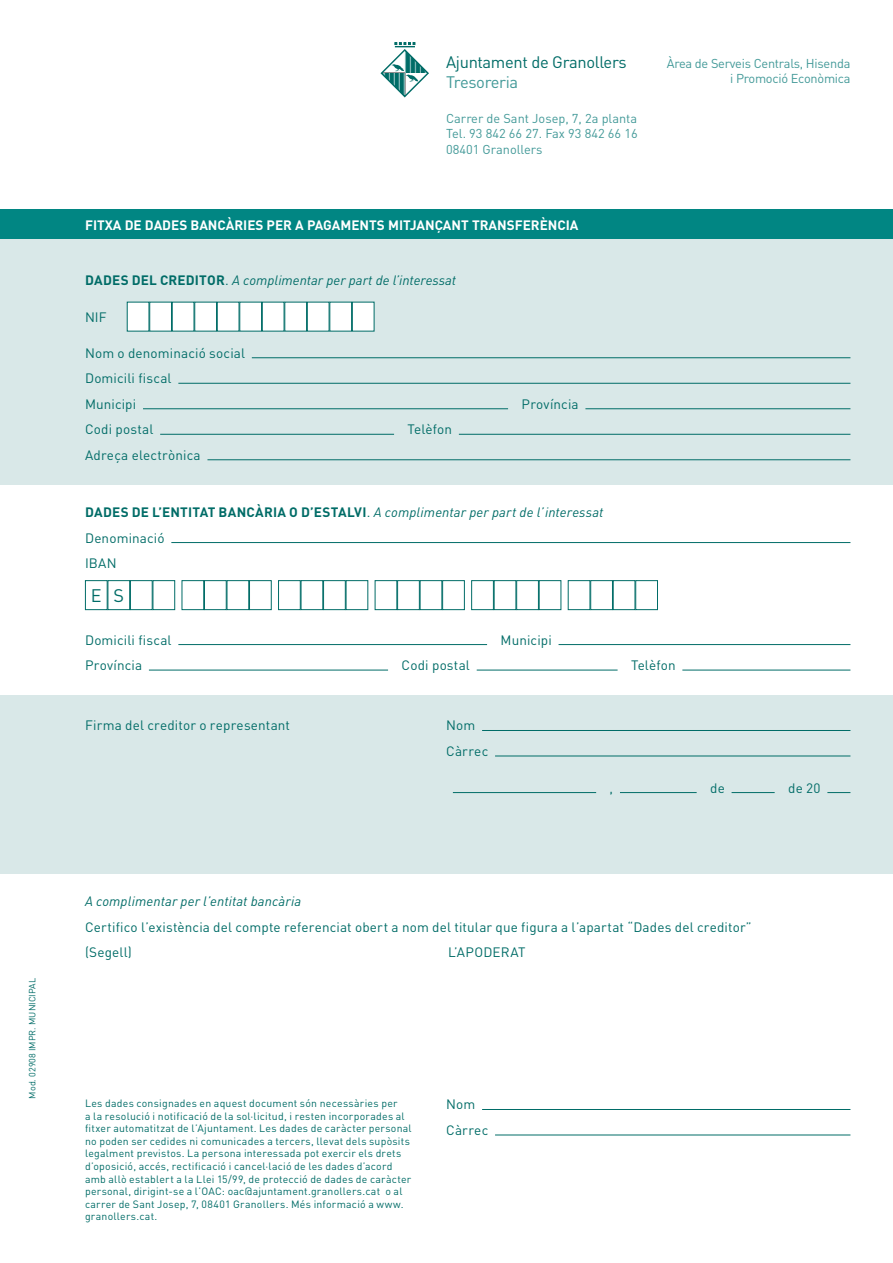
<style>
.page{position:relative;width:893px;height:1263px;background:#fff}
.page>*{position:absolute;margin:0;border:0;box-sizing:border-box;transform-origin:0 0}
.GENERAL_campos_formu{font:18px "DIN";color:#006c67}
.t1{font:16.5px "DIN";letter-spacing:-.02em;color:#006c67}
.t2{font:16.5px "DIN";letter-spacing:-.02em;color:#429998}
.GENERAL_campos_formu-2{font:13.5px "DIN";letter-spacing:.01em;color:#006c67}
.GENERAL_campos_formu-3{font:italic 13.5px "DIN";color:#006c67}
.GENERAL_campos_formu-4{font:700 13.5px "DIN";letter-spacing:.015em;color:#006c67}
.Titulo{font:700 13.5px "DIN";color:#fff}
.t3{font:12.75px/15.3px "DIN";letter-spacing:-.02em;color:#429998;text-align:justify}
.GENERAL_campos_formu-5{font:10.5px/12.6px "DIN";letter-spacing:.02em;color:#006c67}
.titulo_gran{font:9px "DIN";color:#006c67}
.s1{font-weight:700;font-style:normal}
.s2{font-style:normal}
.s3{font-weight:400}
.s4{font-weight:400;font-style:italic}
</style>
<div class="page">
<svg style="left:380px;top:43px;width:49px;height:55px"></svg>
<div style="left:0;top:239px;width:893px;height:246px;background:#d9e8e8"></div>
<div style="left:0;top:209px;width:893px;height:30px;background:#018683"></div>
<div style="left:127px;top:302px;width:22px;height:29px;background:#fff"></div>
<div style="left:149px;top:302px;width:23px;height:29px;background:#fff;border:1px solid #006c67"></div>
<div style="left:172px;top:302px;width:22px;height:29px;background:#fff"></div>
<div style="left:194px;top:302px;width:23px;height:29px;background:#fff;border:1px solid #006c67"></div>
<div style="left:217px;top:302px;width:22px;height:29px;background:#fff;border:1px solid #006c67"></div>
<div style="left:239px;top:302px;width:23px;height:29px;background:#fff;border:1px solid #006c67"></div>
<div style="left:262px;top:302px;width:22px;height:29px;background:#fff;border:1px solid #006c67"></div>
<div style="left:284px;top:302px;width:23px;height:29px;background:#fff;border:1px solid #006c67"></div>
<div style="left:307px;top:302px;width:22px;height:29px;background:#fff;border:1px solid #006c67"></div>
<div style="left:329px;top:302px;width:23px;height:29px;background:#fff;border:1px solid #006c67"></div>
<div style="left:352px;top:302px;width:22px;height:29px;background:#fff;border:1px solid #006c67"></div>
<hr style="left:252px;top:357px;width:598px;height:1px;background:#006c67">
<hr style="left:178px;top:383px;width:672px;height:1px;background:#006c67">
<hr style="left:143px;top:408px;width:365px;height:1px;background:#006c67">
<hr style="left:585px;top:408px;width:265px;height:1px;background:#006c67">
<hr style="left:160px;top:434px;width:234px;height:1px;background:#006c67">
<hr style="left:459px;top:434px;width:391px;height:1px;background:#006c67">
<hr style="left:207px;top:459px;width:643px;height:1px;background:#006c67">
<hr style="left:482px;top:1109px;width:368px;height:1px;background:#006c67">
<hr style="left:495px;top:1135px;width:355px;height:1px;background:#006c67">
<div style="left:0;top:695px;width:893px;height:179px;background:#d9e8e8"></div>
<hr style="left:453px;top:792px;width:143px;height:1px;background:#006c67">
<hr style="left:620px;top:792px;width:77px;height:1px;background:#006c67">
<hr style="left:732px;top:792px;width:43px;height:1px;background:#006c67">
<svg style="left:827px;top:792px;width:23px;height:1px"></svg>
<hr style="left:482px;top:730px;width:368px;height:1px;background:#006c67">
<hr style="left:495px;top:756px;width:355px;height:1px;background:#006c67">
<hr style="left:171px;top:542px;width:679px;height:1px;background:#006c67">
<hr style="left:178px;top:644px;width:309px;height:1px;background:#006c67">
<hr style="left:559px;top:644px;width:291px;height:1px;background:#006c67">
<hr style="left:149px;top:670px;width:239px;height:1px;background:#006c67">
<hr style="left:477px;top:670px;width:141px;height:1px;background:#006c67">
<hr style="left:682px;top:670px;width:168px;height:1px;background:#006c67">
<div style="left:85px;top:580px;width:23px;height:30px;border:1px solid #006c67"></div>
<div style="left:108px;top:580px;width:22px;height:30px;border:1px solid #006c67"></div>
<div style="left:130px;top:580px;width:23px;height:30px;background:#fff;border:1px solid #006c67"></div>
<div style="left:153px;top:580px;width:22px;height:30px;background:#fff;border:1px solid #006c67"></div>
<div style="left:182px;top:580px;width:22px;height:30px;background:#fff;border:1px solid #006c67"></div>
<div style="left:204px;top:580px;width:23px;height:30px;background:#fff;border:1px solid #006c67"></div>
<div style="left:227px;top:580px;width:22px;height:30px;background:#fff;border:1px solid #006c67"></div>
<div style="left:249px;top:580px;width:23px;height:30px;background:#fff;border:1px solid #006c67"></div>
<div style="left:278px;top:580px;width:23px;height:30px;background:#fff;border:1px solid #006c67"></div>
<div style="left:301px;top:580px;width:22px;height:30px;background:#fff;border:1px solid #006c67"></div>
<div style="left:323px;top:580px;width:23px;height:30px;background:#fff;border:1px solid #006c67"></div>
<div style="left:346px;top:580px;width:22px;height:30px;background:#fff;border:1px solid #006c67"></div>
<div style="left:375px;top:580px;width:22px;height:30px;background:#fff;border:1px solid #006c67"></div>
<div style="left:397px;top:580px;width:23px;height:30px;background:#fff;border:1px solid #006c67"></div>
<div style="left:420px;top:580px;width:22px;height:30px;background:#fff;border:1px solid #006c67"></div>
<div style="left:442px;top:580px;width:23px;height:30px;background:#fff;border:1px solid #006c67"></div>
<div style="left:471px;top:580px;width:23px;height:30px;background:#fff;border:1px solid #006c67"></div>
<div style="left:494px;top:580px;width:22px;height:30px;background:#fff;border:1px solid #006c67"></div>
<div style="left:516px;top:580px;width:23px;height:30px;background:#fff;border:1px solid #006c67"></div>
<div style="left:539px;top:580px;width:22px;height:30px;background:#fff;border:1px solid #006c67"></div>
<div style="left:568px;top:580px;width:22px;height:30px;background:#fff;border:1px solid #006c67"></div>
<div style="left:590px;top:580px;width:23px;height:30px;background:#fff;border:1px solid #006c67"></div>
<div style="left:613px;top:580px;width:22px;height:30px;background:#fff;border:1px solid #006c67"></div>
<div style="left:635px;top:580px;width:23px;height:30px;background:#fff;border:1px solid #006c67"></div>
<p class="titulo_gran" style="left:27px;top:1098px;width:122px;rotate:-90deg">Mod. 02908 IMPR. MUNICIPAL</p>
<h2 class="t1" style="left:446px;top:52px;width:182px">Ajuntament de Granollers</h2>
<h2 class="t2" style="left:446px;top:71px;width:74px">Tresoreria</h2>
<p class="t3" style="left:446px;top:111px;width:193px">Carrer de Sant Josep, 7, 2a planta Tel. 93 842 66 27. Fax 93 842 66 16<br>08401 Granollers</p>
<p class="Titulo" style="left:85px;top:216px;width:495px">FITXA DE DADES BANCÀRIES PER A PAGAMENTS MITJANÇANT TRANSFERÈNCIA</p>
<p class="GENERAL_campos_formu-3" style="left:85px;top:272px;width:373px"><span class="s1">DADES DEL CREDITOR</span><span class="s2">.</span> A complimentar per part de l’interessat</p>
<p class="GENERAL_campos_formu-2" style="left:85px;top:309px;width:23px">NIF</p>
<p class="GENERAL_campos_formu-2" style="left:85px;top:344px;width:162px">Nom o denominació social</p>
<p class="GENERAL_campos_formu-2" style="left:85px;top:370px;width:88px">Domicili fiscal</p>
<p class="GENERAL_campos_formu-2" style="left:85px;top:395px;width:53px">Municipi</p>
<p class="GENERAL_campos_formu-2" style="left:522px;top:395px;width:59px">Província</p>
<p class="GENERAL_campos_formu-2" style="left:85px;top:421px;width:70px">Codi postal</p>
<p class="GENERAL_campos_formu-2" style="left:408px;top:421px;width:46px">Telèfon</p>
<p class="GENERAL_campos_formu-2" style="left:85px;top:446px;width:117px">Adreça electrònica</p>
<p class="GENERAL_campos_formu-4" style="left:85px;top:503px;width:520px">DADES DE L’ENTITAT BANCÀRIA O D’ESTALVI<span class="s3">.</span> <span class="s4">A complimentar per part de l’interessat</span></p>
<p class="GENERAL_campos_formu-2" style="left:85px;top:529px;width:81px">Denominació</p>
<p class="GENERAL_campos_formu-2" style="left:85px;top:555px;width:33px">IBAN</p>
<p class="GENERAL_campos_formu" style="left:91px;top:585px;width:12px">E</p>
<p class="GENERAL_campos_formu" style="left:114px;top:585px;width:12px">S</p>
<p class="t3" style="left:667px;top:56px;width:185px;text-align:right">Àrea de Serveis Centrals, Hisenda i Promoció Econòmica</p>
<p class="GENERAL_campos_formu-2" style="left:85px;top:631px;width:88px">Domicili fiscal</p>
<p class="GENERAL_campos_formu-2" style="left:501px;top:631px;width:53px">Municipi</p>
<p class="GENERAL_campos_formu-2" style="left:85px;top:657px;width:59px">Província</p>
<p class="GENERAL_campos_formu-2" style="left:402px;top:657px;width:70px">Codi postal</p>
<p class="GENERAL_campos_formu-2" style="left:631px;top:657px;width:46px">Telèfon</p>
<p class="GENERAL_campos_formu-2" style="left:85px;top:717px;width:206px">Firma del creditor o representant</p>
<p class="GENERAL_campos_formu-2" style="left:446px;top:717px;width:31px">Nom</p>
<p class="GENERAL_campos_formu-2" style="left:446px;top:743px;width:44px">Càrrec</p>
<p class="GENERAL_campos_formu-2" style="left:610px;top:779px;width:5px">,</p>
<p class="GENERAL_campos_formu-2" style="left:710px;top:779px;width:16px">de</p>
<p class="GENERAL_campos_formu-2" style="left:788px;top:779px;width:34px">de 20</p>
<p class="GENERAL_campos_formu-3" style="left:85px;top:893px;width:218px">A complimentar per l’entitat bancària</p>
<p class="GENERAL_campos_formu-2" style="left:85px;top:918px;width:668px">Certifico l’existència del compte referenciat obert a nom del titular que figura a l’apartat “Dades del creditor”</p>
<p class="GENERAL_campos_formu-2" style="left:85px;top:944px;width:48px">(Segell)</p>
<p class="GENERAL_campos_formu-2" style="left:448px;top:944px;width:79px">L’APODERAT</p>
<p class="GENERAL_campos_formu-5" style="left:85px;top:1097px;width:328px">Les dades consignades en aquest document són necessàries per<br>a la resolució i notificació de la sol·licitud, i resten incorporades al fitxer automatitzat de l’Ajuntament. Les dades de caràcter personal no poden ser cedides ni comunicades a tercers, llevat dels supòsits legalment previstos. La persona interessada pot exercir els drets d’oposició, accés, rectificació i cancel·lació de les dades d’acord amb allò establert a la Llei 15/99, de protecció de dades de caràcter personal, dirigint-se a l’OAC: oac@ajuntament.granollers.cat o al carrer de Sant Josep, 7, 08401 Granollers. Més informació a www. granollers.cat.</p>
<p class="GENERAL_campos_formu-2" style="left:446px;top:1096px;width:31px">Nom</p>
<p class="GENERAL_campos_formu-2" style="left:446px;top:1122px;width:44px">Càrrec</p>
</div>
